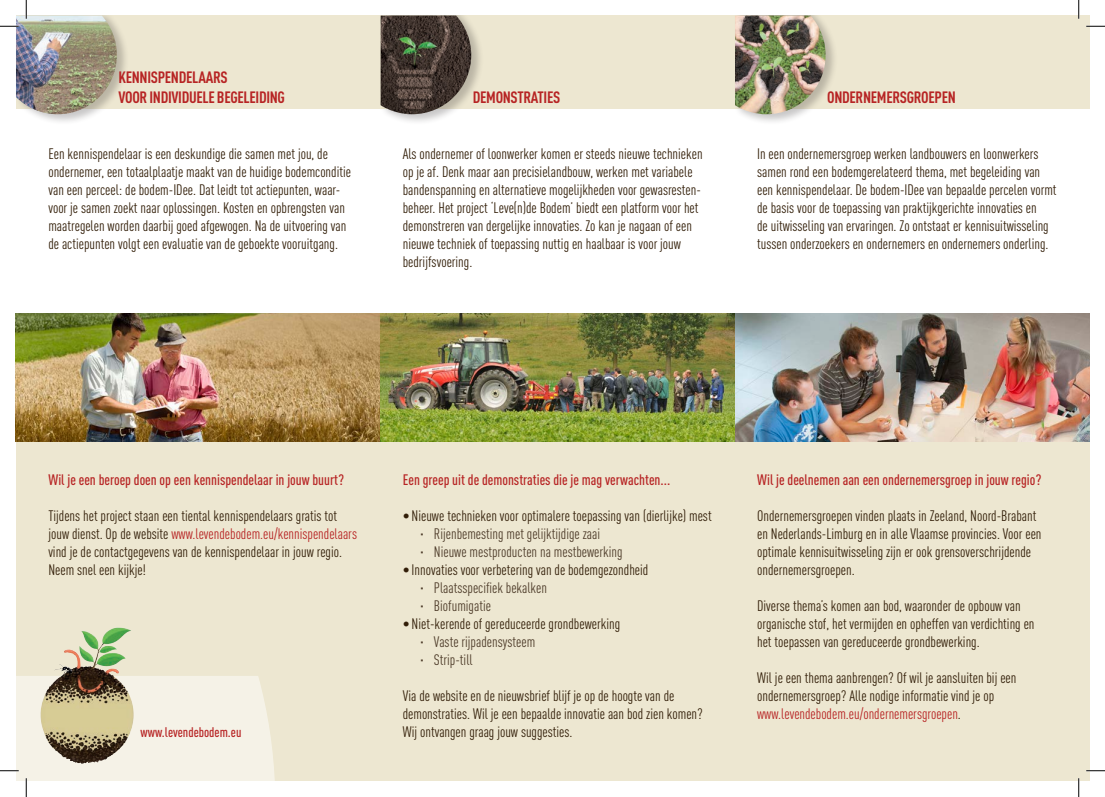
<style>
.page{position:relative;width:1105px;height:797px;background:#fff}
.page>*{position:absolute;margin:0;border:0;box-sizing:border-box;transform-origin:0 0}
.t1{font:700 condensed 16.25px/19.5px "DINOT";letter-spacing:-.02em;color:#b72424}
.t2{font:condensed 15px/18px "DINOT";color:#321e08}
.t3{font:500 condensed 15px "DINOT";color:#b72424}
.t4{font:condensed 15px "DINOT";color:#4e3c2a}
.t5{font:condensed 15px "DINOT";color:#b72424}
.t6{font:500 condensed 13.75px "DINOT";color:#b72424}
.s1{color:#b72424}
.s2{color:#321e08}
</style>
<div class="page">
<div style="left:16px;top:359px;width:1073px;height:422px;background:#ede7d1"></div>
<div style="left:16px;top:16px;width:1073px;height:93px;background:#ede7d1"></div>
<div style="left:16px;top:16px;width:113px;height:109px;background:#231f20;opacity:.25"></div>
<img style="left:16px;top:16px;width:101px;height:98px">
<div style="left:380px;top:16px;width:104px;height:109px;background:#231f20;opacity:.25"></div>
<img style="left:381px;top:16px;width:90px;height:98px">
<div style="left:734px;top:16px;width:104px;height:109px;background:#231f20;opacity:.25"></div>
<img style="left:735px;top:16px;width:91px;height:98px">
<img style="left:16px;top:313px;width:719px;height:128px">
<img style="left:102px;top:627px;width:15px;height:17px">
<img style="left:735px;top:313px;width:354px;height:128px">
<svg style="left:0;top:25px;width:19px;height:2px"></svg>
<svg style="left:1086px;top:25px;width:19px;height:2px"></svg>
<svg style="left:1086px;top:770px;width:19px;height:1px"></svg>
<svg style="left:25px;top:0;width:2px;height:19px"></svg>
<svg style="left:0;top:676px;width:275px;height:121px"></svg>
<svg style="left:1078px;top:0;width:1px;height:19px"></svg>
<svg style="left:1078px;top:778px;width:1px;height:19px"></svg>
<p class="t1" style="left:118px;top:67px;width:168px">KENNISPENDELAARS<br>VOOR INDIVIDUELE BEGELEIDING</p>
<p class="t1" style="left:473px;top:87px;width:89px">DEMONSTRATIES</p>
<p class="t1" style="left:827px;top:87px;width:130px">ONDERNEMERSGROEPEN</p>
<p class="t2" style="left:48px;top:144px;width:304px">Een kennispendelaar is een deskundige die samen met jou, de ondernemer, een totaalplaatje maakt van de huidige bodemconditie van een perceel: de bodem-IDee. Dat leidt tot actiepunten, waar&shy;voor je samen zoekt naar oplossingen. Kosten en opbrengsten van maatregelen worden daarbij goed afgewogen. Na de uitvoering van de actiepunten volgt een evaluatie van de geboekte vooruitgang.</p>
<p class="t2" style="left:403px;top:144px;width:301px">Als ondernemer of loonwerker komen er steeds nieuwe technieken op je af. Denk maar aan precisielandbouw, werken met variabele bandenspanning en alternatieve mogelijkheden voor gewasresten&shy;beheer. Het project ‘Leve(n)de Bodem’ biedt een platform voor het demonstreren van dergelijke innovaties. Zo kan je nagaan of een nieuwe techniek of toepassing nuttig en haalbaar is voor jouw bedrijfsvoering.</p>
<p class="t2" style="left:757px;top:144px;width:301px">In een ondernemersgroep werken landbouwers en loonwerkers samen rond een bodemgerelateerd thema, met begeleiding van een kennispendelaar. De bodem-IDee van bepaalde percelen vormt de basis voor de toepassing van praktijkgerichte innovaties en<br>de uitwisseling van ervaringen. Zo ontstaat er kennisuitwisseling tussen onderzoekers en ondernemers en ondernemers onderling.</p>
<p class="t3" style="left:48px;top:470px;width:297px">Wil je een beroep doen op een kennispendelaar in jouw buurt?</p>
<p class="t2" style="left:48px;top:506px;width:310px">Tijdens het project staan een tiental kennispendelaars gratis tot jouw dienst. Op de website <span class="s1">www.levendebodem.eu/kennispendelaars </span>vind je de contactgegevens van de kennispendelaar in jouw regio.</p>
<p class="t2" style="left:48px;top:560px;width:99px">Neem snel een kijkje!</p>
<p class="t6" style="left:141px;top:723px;width:102px">www.levendebodem.eu</p>
<p class="t3" style="left:403px;top:470px;width:269px">Een greep uit de demonstraties die je mag verwachten...</p>
<p class="t2" style="left:403px;top:506px;width:310px">• Nieuwe technieken voor optimalere toepassing van (dierlijke) mest</p>
<p class="t4" style="left:419px;top:524px;width:183px">⋅ Rijenbemesting met gelijktijdige zaai</p>
<p class="t4" style="left:419px;top:542px;width:205px">⋅ Nieuwe mestproducten na mestbewerking</p>
<p class="t2" style="left:403px;top:560px;width:247px">• Innovaties voor verbetering van de bodemgezondheid</p>
<p class="t4" style="left:419px;top:578px;width:130px">⋅ Plaatsspecifiek bekalken</p>
<p class="t4" style="left:419px;top:596px;width:74px">⋅ Biofumigatie</p>
<p class="t2" style="left:403px;top:614px;width:219px">• Niet-kerende of gereduceerde grondbewerking</p>
<p class="t4" style="left:419px;top:632px;width:118px">⋅ Vaste rijpadensysteem</p>
<p class="t4" style="left:419px;top:650px;width:55px">⋅ Strip-till</p>
<p class="t2" style="left:403px;top:686px;width:301px">Via de website en de nieuwsbrief blijf je op de hoogte van de demonstraties. Wil je een bepaalde innovatie aan bod zien komen?<br>Wij ontvangen graag jouw suggesties.</p>
<p class="t3" style="left:757px;top:470px;width:286px">Wil je deelnemen aan een ondernemersgroep in jouw regio?</p>
<p class="t2" style="left:757px;top:506px;width:286px">Ondernemersgroepen vinden plaats in Zeeland, Noord-Brabant en Nederlands-Limburg en in alle Vlaamse provincies. Voor een optimale kennisuitwisseling zijn er ook grensoverschrijdende ondernemersgroepen.</p>
<p class="t2" style="left:757px;top:596px;width:279px">Diverse thema’s komen aan bod, waaronder de opbouw van organische stof, het vermijden en opheffen van verdichting en het toepassen van gereduceerde grondbewerking.</p>
<p class="t2" style="left:757px;top:668px;width:261px">Wil je een thema aanbrengen? Of wil je aansluiten bij een ondernemersgroep? Alle nodige informatie vind je op</p>
<p class="t5" style="left:757px;top:704px;width:205px">www.levendebodem.eu/ondernemersgroepen<span class="s2">.</span></p>
</div>
